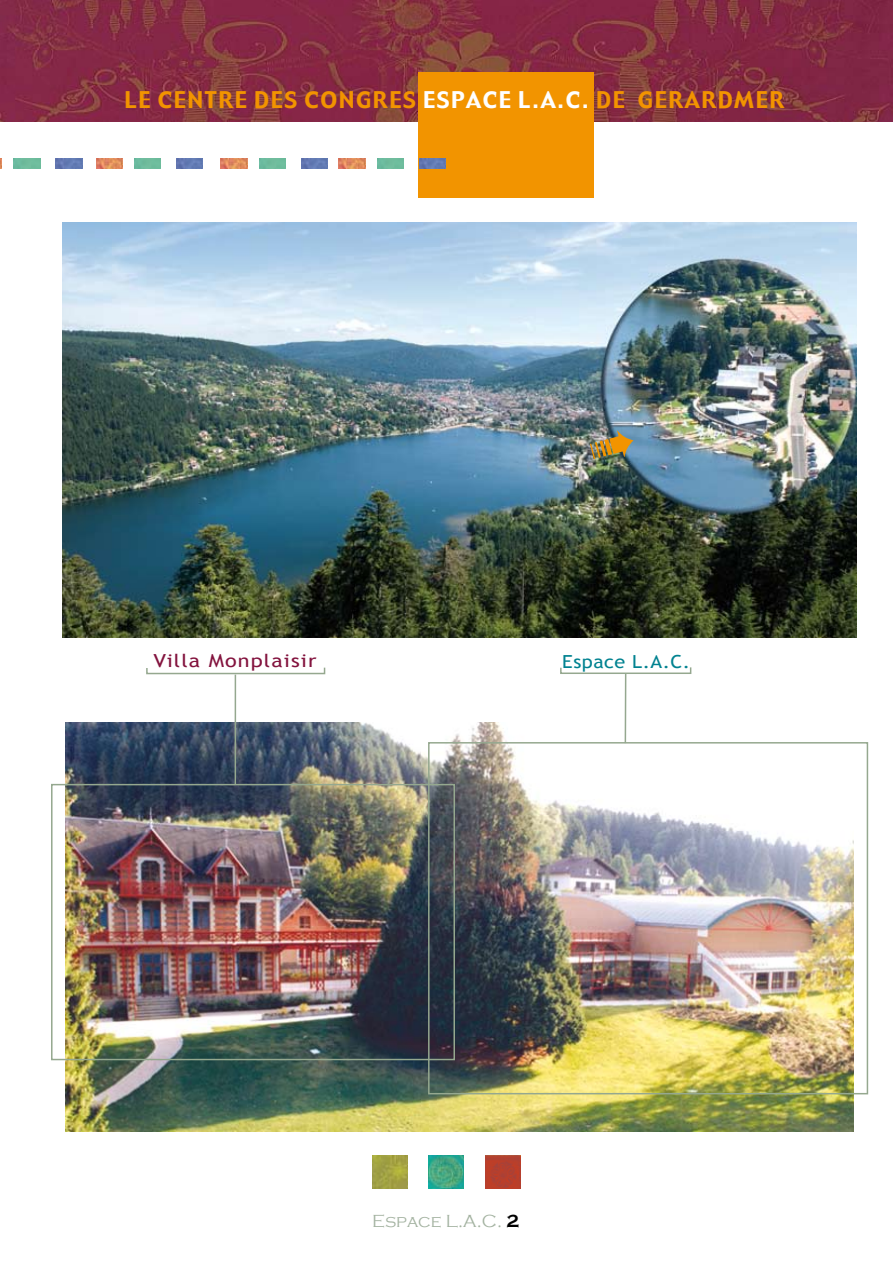
<style>
.page{position:relative;width:893px;height:1263px;background:#fff}
.page>*{position:absolute;margin:0;border:0;box-sizing:border-box;transform-origin:0 0}
.t1{font:22.5px "Gadget";letter-spacing:.07em;color:#f29400}
.t2{font:18px "Trebuchet MS";letter-spacing:.05em;color:#83133e;scale:1.2 1}
.t3{font:300 18px "Copperplate Gothic";color:#a3b2a0}
.t4{font:18px "Trebuchet MS";letter-spacing:.025em;color:#008290;scale:1.1 1}
.s1{color:#fff}
.s2{font-weight:700;color:#000}
</style>
<div class="page">
<img style="left:0;top:0;width:893px;height:122px">
<img style="left:66px;top:722px;width:787px;height:409px">
<img style="left:485px;top:1155px;width:35px;height:33px">
<img style="left:429px;top:1155px;width:35px;height:33px">
<img style="left:373px;top:1155px;width:34px;height:33px">
<div style="left:418px;top:72px;width:176px;height:126px;background:#f29400"></div>
<div style="left:51px;top:784px;width:404px;height:276px;border:2px solid #95a88f"></div>
<div style="left:428px;top:742px;width:440px;height:352px;border:2px solid #95a88f"></div>
<svg style="left:560px;top:667px;width:132px;height:8px"></svg>
<hr style="left:625px;top:674px;width:1px;height:69px;background:#95a88f">
<svg style="left:146px;top:667px;width:180px;height:8px"></svg>
<hr style="left:235px;top:675px;width:1px;height:109px;background:#95a88f">
<img style="left:62px;top:223px;width:794px;height:415px">
<img style="left:56px;top:159px;width:26px;height:9px">
<img style="left:14px;top:159px;width:26px;height:9px">
<img style="left:177px;top:159px;width:26px;height:9px">
<img style="left:135px;top:159px;width:26px;height:9px">
<img style="left:96px;top:159px;width:26px;height:9px">
<img style="left:302px;top:159px;width:26px;height:9px">
<img style="left:260px;top:159px;width:26px;height:9px">
<img style="left:221px;top:159px;width:26px;height:9px">
<img style="left:419px;top:159px;width:27px;height:9px">
<img style="left:377px;top:159px;width:27px;height:9px">
<img style="left:339px;top:159px;width:26px;height:9px">
<img style="left:588px;top:427px;width:49px;height:38px">
<p class="t1" style="left:124px;top:85px;width:661px">LE CENTRE DES CONGRES <span class="s1">ESPACE L.A.C.</span> DE GERARDMER</p>
<p class="t2" style="left:153px;top:650px;width:137px">Villa Monplaisir</p>
<p class="t4" style="left:562px;top:651px;width:118px">Espace L.A.C.</p>
<p class="t3" style="left:372px;top:1211px;width:149px">Espace L.A.C. <span class="s2">2</span></p>
</div>
